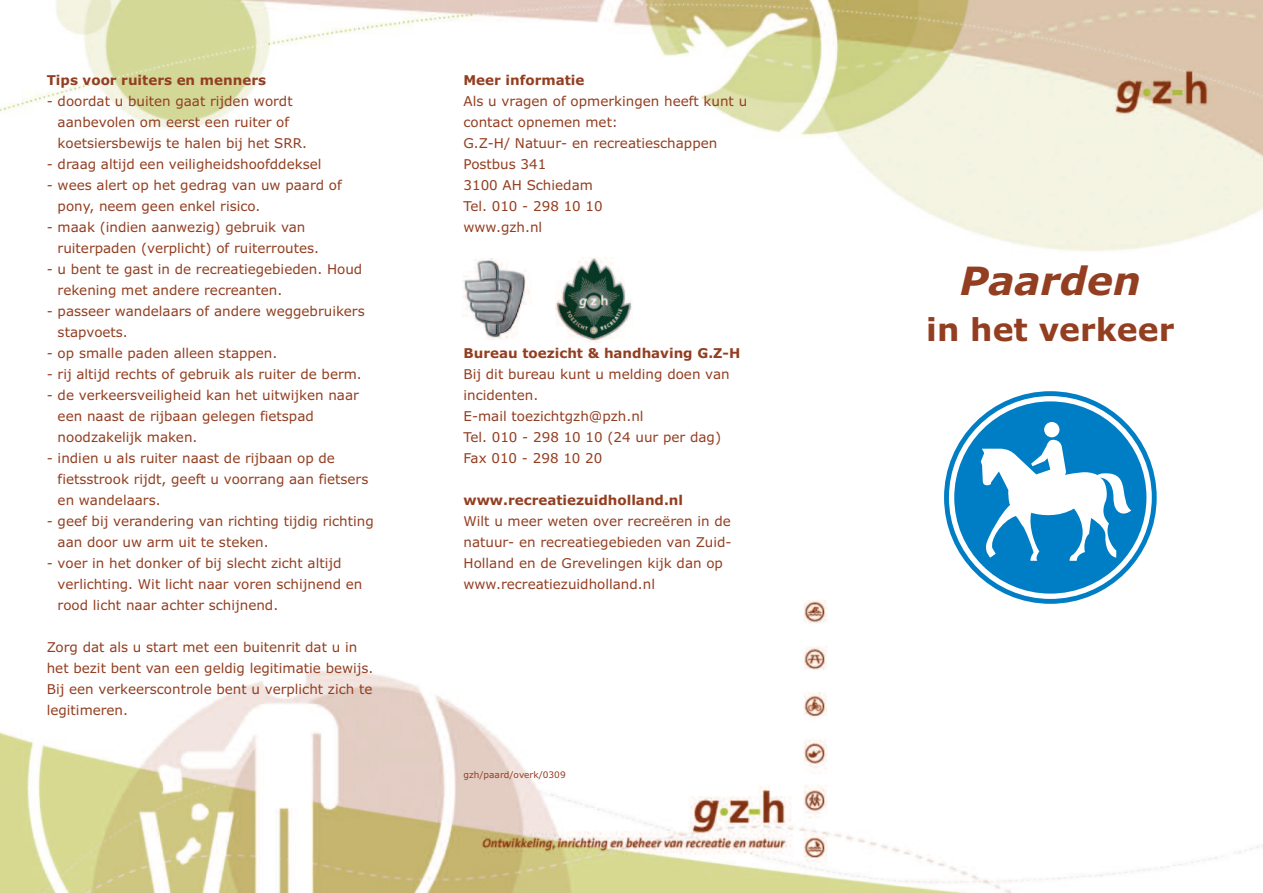
<style>
.page{position:relative;width:1263px;height:893px;background:#fff}
.page>*{position:absolute;margin:0;border:0;box-sizing:border-box;transform-origin:0 0}
.t1{font:italic 700 39px "Verdana";color:#933e21}
.t2{font:700 31.5px "Verdana";color:#933e21}
.t3{font:13.5px/21px "Verdana";color:#933e21}
.t4{font:700 13.5px "Verdana";color:#933e21}
.t5{font:9px "Verdana";color:#933e21}
</style>
<div class="page">
<img style="left:0;top:0;width:1263px;height:893px">
<svg style="left:944px;top:391px;width:213px;height:213px;background:#1186c8"></svg>
<div style="left:949px;top:396px;width:203px;height:203px;background:#fff;border-radius:50%"></div>
<div style="left:954px;top:401px;width:192px;height:193px;background:#007ec5;border-radius:50%"></div>
<div style="left:1044px;top:422px;width:15px;height:15px;background:#fff;border-radius:50%"></div>
<svg style="left:981px;top:439px;width:150px;height:122px"></svg>
<div style="left:462px;top:259px;width:70px;height:84px;background:#fff"></div>
<img style="left:462px;top:259px;width:68px;height:80px">
<img style="left:555px;top:258px;width:77px;height:84px">
<p class="t4" style="left:47px;top:72px;width:221px">Tips voor ruiters en menners</p>
<p class="t3" style="left:58px;top:91px;width:251px;text-indent:-11px">- doordat u buiten gaat rijden wordt aanbevolen om eerst een ruiter of koetsiersbewijs te halen bij het SRR.</p>
<p class="t3" style="left:47px;top:154px;width:276px">- draag altijd een veiligheidshoofddeksel</p>
<p class="t3" style="left:58px;top:175px;width:286px;text-indent:-11px">- wees alert op het gedrag van uw paard of pony, neem geen enkel risico.</p>
<p class="t3" style="left:58px;top:217px;width:263px;text-indent:-11px">- maak (indien aanwezig) gebruik van ruiterpaden (verplicht) of ruiterroutes.</p>
<p class="t3" style="left:58px;top:259px;width:306px;text-indent:-11px">- u bent te gast in de recreatiegebieden. Houd rekening met andere recreanten.</p>
<p class="t3" style="left:58px;top:301px;width:309px;text-indent:-11px">- passeer wandelaars of andere weggebruikers stapvoets.</p>
<p class="t3" style="left:47px;top:343px;width:232px">- op smalle paden alleen stappen.</p>
<p class="t3" style="left:47px;top:364px;width:317px">- rij altijd rechts of gebruik als ruiter de berm.</p>
<p class="t3" style="left:58px;top:385px;width:303px;text-indent:-11px">- de verkeersveiligheid kan het uitwijken naar een naast de rijbaan gelegen fietspad noodzakelijk maken.</p>
<p class="t3" style="left:58px;top:448px;width:312px;text-indent:-11px">- indien u als ruiter naast de rijbaan op de fietsstrook rijdt, geeft u voorrang aan fietsers en wandelaars.</p>
<p class="t3" style="left:58px;top:511px;width:318px;text-indent:-11px">- geef bij verandering van richting tijdig richting aan door uw arm uit te steken.</p>
<p class="t3" style="left:58px;top:553px;width:306px;text-indent:-11px">- voer in het donker of bij slecht zicht altijd verlichting. Wit licht naar voren schijnend en rood licht naar achter schijnend.</p>
<p class="t3" style="left:47px;top:637px;width:328px">Zorg dat als u start met een buitenrit dat u in het bezit bent van een geldig legitimatie bewijs.<br>Bij een verkeerscontrole bent u verplicht zich te legitimeren.</p>
<p class="t4" style="left:463px;top:72px;width:123px">Meer informatie</p>
<p class="t3" style="left:463px;top:91px;width:285px">Als u vragen of opmerkingen heeft kunt u contact opnemen met:<br>G.Z-H/ Natuur- en recreatieschappen<br>Postbus 341<br>3100 AH Schiedam<br>Tel. 010 - 298 10 10<br>www.gzh.nl</p>
<p class="t4" style="left:463px;top:345px;width:278px">Bureau toezicht &amp; handhaving G.Z-H</p>
<p class="t3" style="left:463px;top:364px;width:268px">Bij dit bureau kunt u melding doen van incidenten.<br>E-mail toezichtgzh@pzh.nl<br>Tel. 010 - 298 10 10 (24 uur per dag)<br>Fax 010 - 298 10 20</p>
<p class="t4" style="left:463px;top:492px;width:221px">www.recreatiezuidholland.nl</p>
<p class="t3" style="left:463px;top:511px;width:270px">Wilt u meer weten over recreëren in de natuur- en recreatiegebieden van Zuid-Holland en de Grevelingen kijk dan op www.recreatiezuidholland.nl</p>
<p class="t5" style="left:463px;top:769px;width:104px">gzh/paard/overk/0309</p>
<h1 class="t1" style="left:960px;top:258px;width:182px">Paarden</h1>
<h2 class="t2" style="left:926px;top:312px;width:250px">in het verkeer</h2>
</div>
